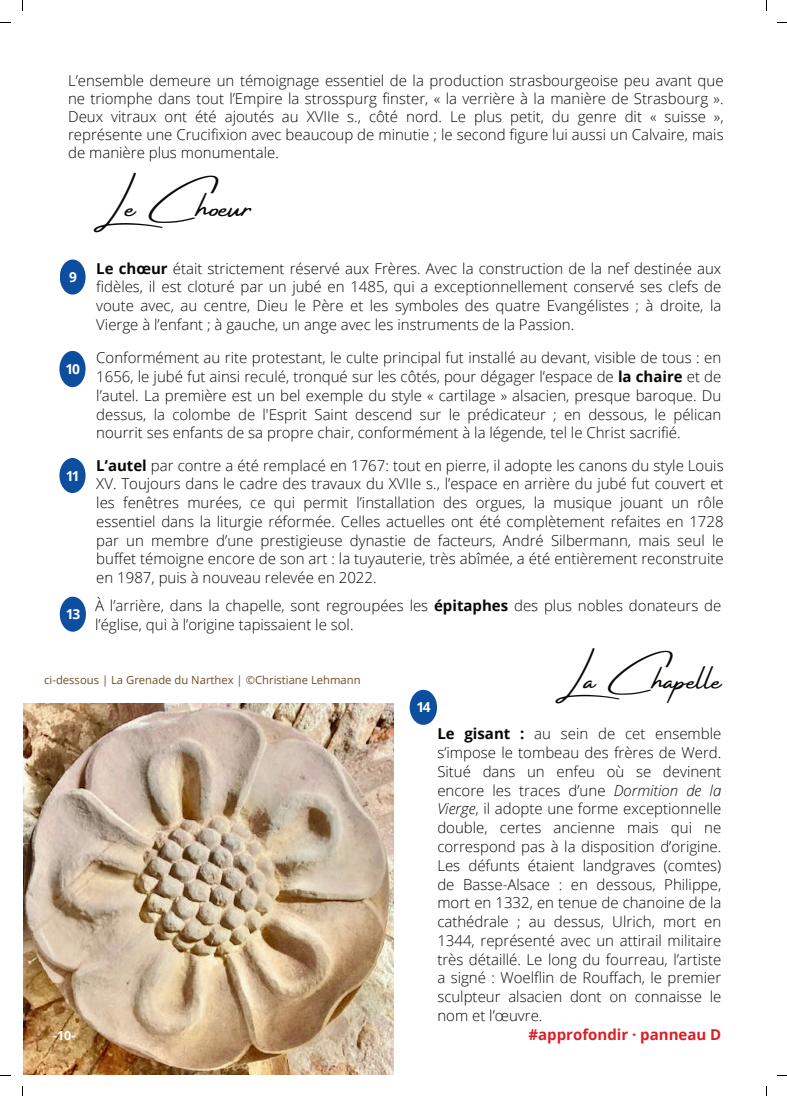
<style>
.page{position:relative;width:787px;height:1096px;background:#fff}
.page>*{position:absolute;margin:0;border:0;box-sizing:border-box;transform-origin:0 0}
.t1{font:35px "Amsterdam Four";color:#080704}
.t2{font:32.5px "Amsterdam Four";color:#080704}
.t3{font:300 15px/18.8px "Open Sans";color:#080704;text-align:justify}
.t4{font:700 15px "Open Sans";color:#d91f26}
.t5{font:700 13.75px "Open Sans";letter-spacing:-.1em;color:#fff}
.t6{font:700 12.5px "Open Sans";color:#fff}
.t7{font:11.25px "Open Sans";color:#714c25}
.s1{font-weight:700}
.s2{font-style:italic}
</style>
<div class="page">
<div style="left:60px;top:259px;width:26px;height:35px;background:#0d4f9e;border-radius:50%"></div>
<div style="left:59px;top:351px;width:27px;height:36px;background:#0d4f9e;border-radius:50%"></div>
<div style="left:60px;top:596px;width:26px;height:35px;background:#0d4f9e;border-radius:50%"></div>
<div style="left:410px;top:689px;width:27px;height:35px;background:#0d4f9e;border-radius:50%"></div>
<div style="left:59px;top:458px;width:27px;height:35px;background:#0d4f9e;border-radius:50%"></div>
<img style="left:23px;top:703px;width:371px;height:371px">
<p class="t3" style="left:68px;top:72px;width:657px;line-height:17.8px">L’ensemble demeure un témoignage essentiel de la production strasbourgeoise peu avant que ne triomphe dans tout l’Empire la strosspurg finster, « la verrière à la manière de Strasbourg ».<br>Deux vitraux ont été ajoutés au XVIIe s., côté nord. Le plus petit, du genre dit « suisse », représente une Crucifixion avec beaucoup de minutie ; le second figure lui aussi un Calvaire, mais de manière plus monumentale.</p>
<p class="t5" style="left:69px;top:267px;width:9px">9</p>
<p class="t5" style="left:66px;top:359px;width:16px">10</p>
<p class="t5" style="left:66px;top:466px;width:15px">11</p>
<p class="t5" style="left:66px;top:604px;width:16px">13</p>
<h1 class="t1" style="left:94px;top:188px;width:159px">Le Choeur</h1>
<p class="t3" style="left:96px;top:258px;width:626px"><span class="s1">Le chœur</span> était strictement réservé aux Frères. Avec la construction de la nef destinée aux fidèles, il est cloturé par un jubé en 1485, qui a exceptionnellement conservé ses clefs de voute avec, au centre, Dieu le Père et les symboles des quatre Evangélistes ; à droite, la Vierge à l’enfant ; à gauche, un ange avec les instruments de la Passion.</p>
<p class="t3" style="left:96px;top:348px;width:626px">Conformément au rite protestant, le culte principal fut installé au devant, visible de tous : en 1656, le jubé fut ainsi reculé, tronqué sur les côtés, pour dégager l’espace de <span class="s1">la chaire</span> et de l’autel. La première est un bel exemple du style « cartilage » alsacien, presque baroque. Du dessus, la colombe de l'Esprit Saint descend sur le prédicateur ; en dessous, le pélican nourrit ses enfants de sa propre chair, conformément à la légende, tel le Christ sacrifié.</p>
<p class="t3" style="left:96px;top:455px;width:629px"><span class="s1">L’autel</span> par contre a été remplacé en 1767: tout en pierre, il adopte les canons du style Louis XV. Toujours dans le cadre des travaux du XVIIe s., l’espace en arrière du jubé fut couvert et les fenêtres murées, ce qui permit l’installation des orgues, la musique jouant un rôle essentiel dans la liturgie réformée. Celles actuelles ont été complètement refaites en 1728 par un membre d’une prestigieuse dynastie de facteurs, André Silbermann, mais seul le buffet témoigne encore de son art : la tuyauterie, très abîmée, a été entièrement reconstruite en 1987, puis à nouveau relevée en 2022.</p>
<p class="t3" style="left:95px;top:596px;width:628px">À l’arrière, dans la chapelle, sont regroupées les <span class="s1">épitaphes</span> des plus nobles donateurs de l’église, qui à l’origine tapissaient le sol.</p>
<p class="t7" style="left:44px;top:672px;width:318px">ci-dessous | La Grenade du Narthex | ©Christiane Lehmann</p>
<p class="t6" style="left:53px;top:1026px;width:24px">-10-</p>
<p class="t5" style="left:416px;top:697px;width:16px">14</p>
<h2 class="t2" style="left:556px;top:662px;width:167px">La Chapelle</h2>
<p class="t3" style="left:437px;top:724px;width:285px"><span class="s1">Le gisant :</span> au sein de cet ensemble s’impose le tombeau des frères de Werd.<br>Situé dans un enfeu où se devinent encore les traces d’une <span class="s2">Dormition de la Vierge</span>, il adopte une forme exceptionnelle double, certes ancienne mais qui ne correspond pas à la disposition d’origine.<br>Les défunts étaient landgraves (comtes) de Basse-Alsace : en dessous, Philippe, mort en 1332, en tenue de chanoine de la cathédrale ; au dessus, Ulrich, mort en 1344, représenté avec un attirail militaire très détaillé. Le long du fourreau, l’artiste a signé : Woelflin de Rouffach, le premier sculpteur alsacien dont on connaisse le nom et l’œuvre.</p>
<p class="t4" style="left:528px;top:1023px;width:194px">#approfondir · panneau D</p>
</div>
